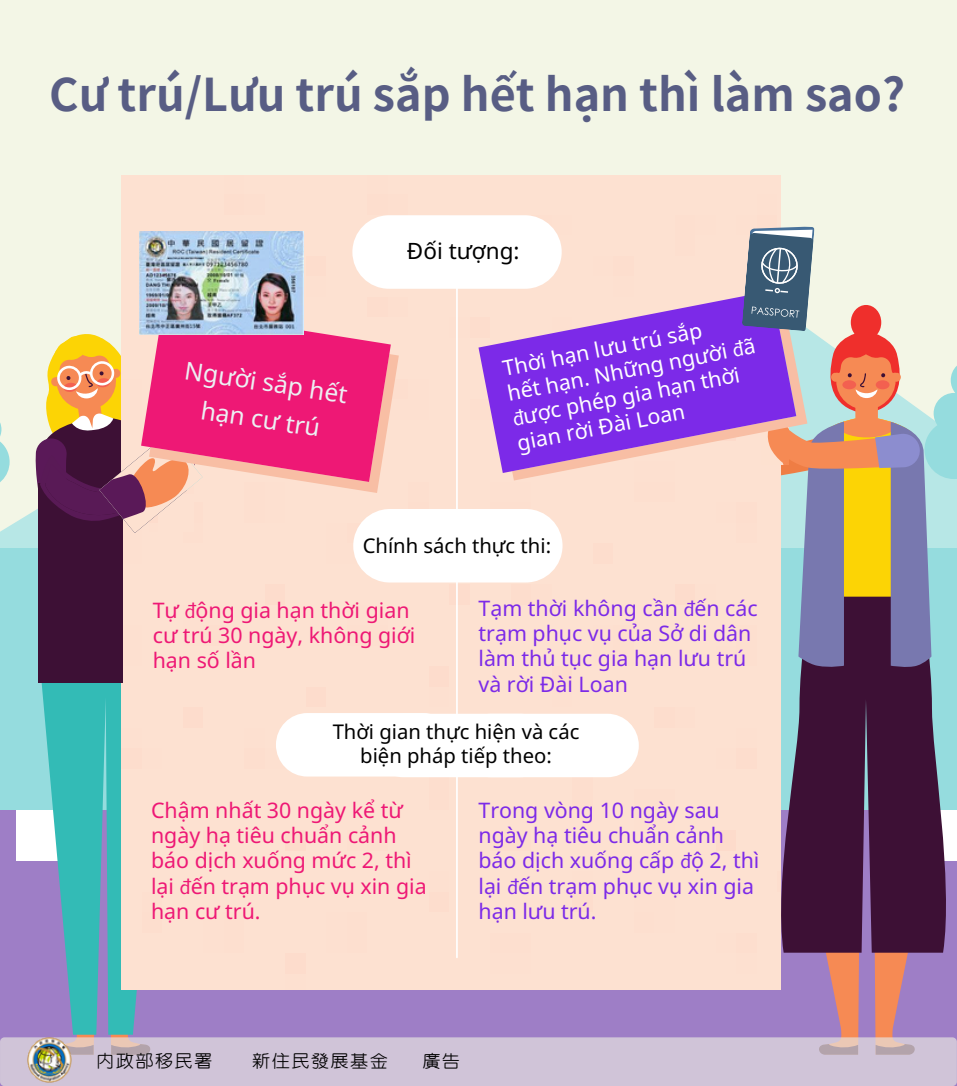
<style>
.page{position:relative;width:957px;height:1086px;background:#fff}
.page>*{position:absolute;margin:0;border:0;box-sizing:border-box;transform-origin:0 0}
.t1{font:700 45px "Taipei Sans TC Beta";color:#585d84}
.t2{font:24.75px/37.1px "Noto Sans";color:#ecf0f3;text-align:center}
.t3{font:22.5px "Noto Sans";color:#000}
.t4{font:21.38px/25.2px "Noto Sans";color:#7c2ae8}
.t5{font:21.38px/25.2px "Noto Sans";color:#ee1875}
.t6{font:21.38px/25.4px "Noto Sans";color:#fff}
.t7{font:21.15px "cw Te X Yen";color:#000}
.t8{font:20.25px/23.6px "Noto Sans";color:#000;text-align:center}
.s1{font-family:"cw Te X Yen"}
</style>
<div class="page">
<div style="left:0;top:0;width:957px;height:1085px;background:#f3f6e6"></div>
<svg style="left:10px;top:452px;width:26px;height:96px"></svg>
<div style="left:0;top:548px;width:957px;height:311px;background:#95dcde"></div>
<svg style="left:0;top:423px;width:10px;height:125px"></svg>
<div style="left:0;top:859px;width:957px;height:226px;background:#9e7ec6"></div>
<div style="left:918px;top:809px;width:39px;height:50px;background:#fff"></div>
<div style="left:16px;top:809px;width:65px;height:50px;background:#fff"></div>
<svg style="left:110px;top:1034px;width:23px;height:2px"></svg>
<svg style="left:73px;top:1034px;width:22px;height:2px"></svg>
<svg style="left:41px;top:682px;width:124px;height:352px;fill:#33bbb6"></svg>
<svg style="left:816px;top:952px;width:43px;height:84px"></svg>
<svg style="left:875px;top:952px;width:43px;height:84px"></svg>
<svg style="left:780px;top:668px;width:174px;height:284px;background:#502f50"></svg>
<div style="left:122px;top:176px;width:658px;height:813px;background:#fde1d1"></div>
<svg style="left:0;top:1036px;width:957px;height:49px;background:#cec1d5"></svg>
<img style="left:27px;top:1036px;width:45px;height:45px">
<hr style="left:456px;top:271px;width:2px;height:686px;background:#fff">
<div style="left:352px;top:215px;width:210px;height:74px;background:#fff;border-radius:37px"></div>
<div style="left:353px;top:509px;width:209px;height:73px;background:#fff;border-radius:37px"></div>
<svg style="left:478px;top:290px;width:140px;height:183px;background:#a969de"></svg>
<svg style="left:618px;top:221px;width:339px;height:447px"></svg>
<svg style="left:36px;top:333px;width:167px;height:349px;background:#a57d7b"></svg>
<svg style="left:149px;top:319px;width:250px;height:174px;background:#fbd3be"></svg>
<svg style="left:141px;top:308px;width:250px;height:174px;background:#f04384"></svg>
<div style="left:372px;top:713px;width:179px;height:64px;background:#fff;border-radius:32px"></div>
<div style="left:276px;top:712px;width:179px;height:64px;background:#fff;border-radius:32px"></div>
<div style="left:460px;top:713px;width:179px;height:64px;background:#fff;border-radius:32px"></div>
<img style="left:140px;top:231px;width:163px;height:103px">
<p class="t1" style="left:49px;top:72px;width:857px">Cư trú/Lưu trú sắp hết hạn thì làm sao?</p>
<p class="t2" style="left:188px;top:350px;width:166px;rotate:9deg">Người sắp hết hạn cư trú</p>
<p class="t3" style="left:407px;top:235px;width:114px">Đối tượng:</p>
<p class="t6" style="left:500px;top:355px;width:204px;rotate:-11deg">Thời hạn lưu trú sắp</p>
<p class="t6" style="left:505px;top:380px;width:253px;rotate:-11deg">hết hạn. Những người <span class="s1">đ</span>ã <span class="s1">đ</span>ược phép gia hạn thời gian rời Đài Loan</p>
<p class="t8" style="left:363px;top:533px;width:190px">Chính sách thực thi:</p>
<p class="t5" style="left:153px;top:596px;width:264px">Tự <span class="s1">đ</span>ộng gia hạn thời gian cư trú 30 ngày, không giới hạn số lần</p>
<p class="t4" style="left:478px;top:594px;width:281px">Tạm thời không cần <span class="s1">đ</span>ến các trạm phục vụ của Sở di dân làm thủ tục gia hạn lưu trú và rời Đài Loan</p>
<p class="t8" style="left:333px;top:719px;width:248px">Thời gian thực hiện và các biện pháp tiếp theo:</p>
<p class="t5" style="left:151px;top:796px;width:277px">Chậm nhất 30 ngày kể từ ngày hạ tiêu chuẩn cảnh báo dịch xuống mức 2, thì lại <span class="s1">đ</span>ến trạm phục vụ xin gia hạn cư trú.</p>
<p class="t4" style="left:478px;top:796px;width:282px">Trong vòng 10 ngày sau ngày hạ tiêu chuẩn cảnh báo dịch xuống cấp <span class="s1">đ</span>ộ 2, thì lại <span class="s1">đ</span>ến trạm phục vụ xin gia hạn lưu trú.</p>
<p class="t7" style="left:96px;top:1050px;width:119px">內政部移民署</p>
<p class="t7" style="left:252px;top:1050px;width:138px">新住民發展基金</p>
<p class="t7" style="left:422px;top:1050px;width:41px">廣告</p>
</div>
